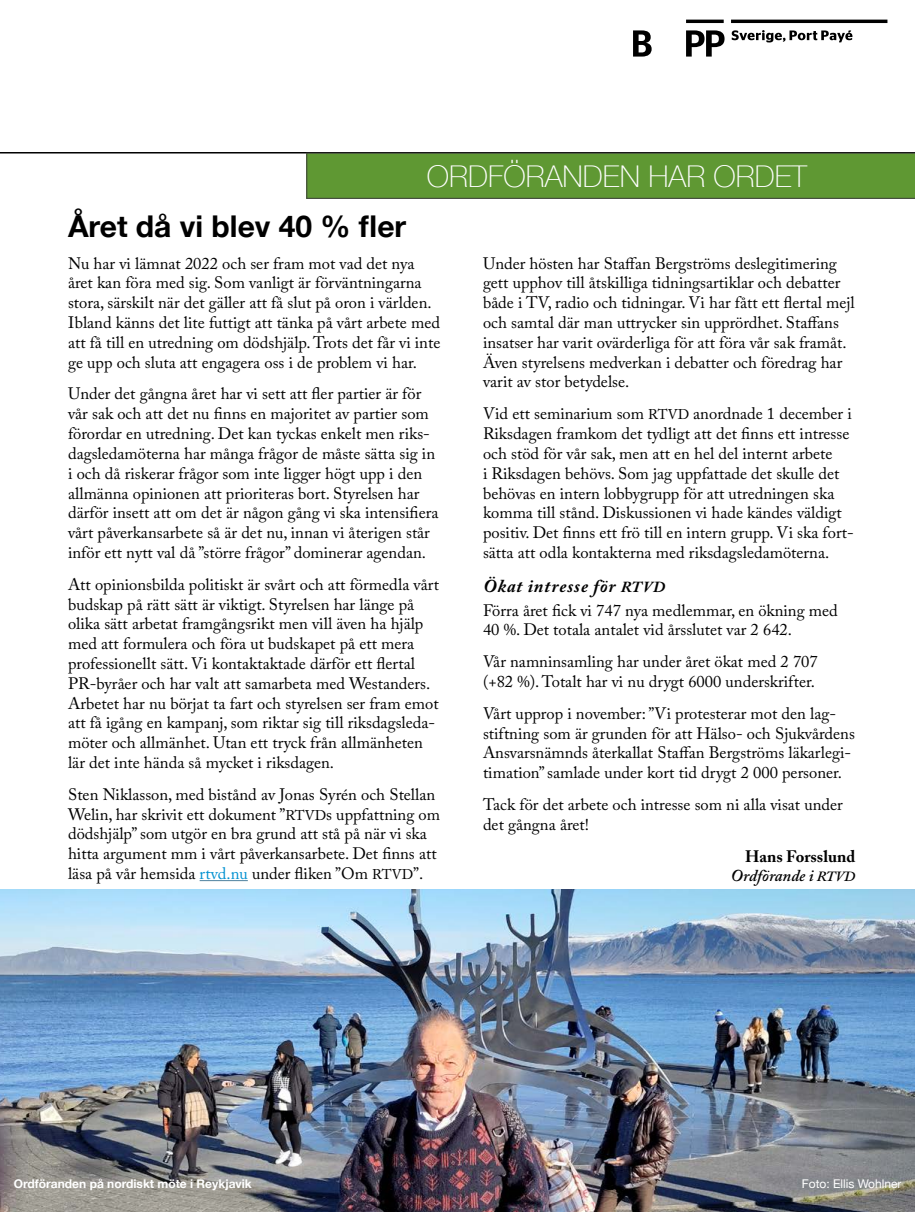
<style>
.page{position:relative;width:915px;height:1212px;background:#fff}
.page>*{position:absolute;margin:0;border:0;box-sizing:border-box;transform-origin:0 0}
.t1{font:100 30px "Helvetica Neue";color:#fff}
.t2{font:700 30px "Helvetica Neue";color:#000}
.t3{font:italic 700 18px "Adobe Caslon Pro";letter-spacing:.05em;color:#000}
.t4{font:16.5px/19.8px "Adobe Caslon Pro";color:#000}
.t5{font:700 16.5px/19.8px "Adobe Caslon Pro";color:#000;text-align:right}
.t6{font:700 12px "Helvetica Neue";color:#fff}
.t7{font:12px "Helvetica Neue";color:#fff}
.s1{font-size:14.1px}
.s2{color:#0091d1}
.s3{font-size:15.3px}
.s4{font-weight:600;font-style:italic}
.s5{font-weight:600;font-style:italic;font-size:14.1px}
</style>
<div class="page">
<hr style="left:0;top:152px;width:914px;height:1px;background:#000">
<hr style="left:730px;top:20px;width:157px;height:3px;background:#000">
<hr style="left:685px;top:20px;width:38px;height:3px;background:#000">
<svg style="left:731px;top:30px;width:121px;height:12px"></svg>
<svg style="left:686px;top:30px;width:38px;height:27px"></svg>
<svg style="left:633px;top:30px;width:18px;height:27px"></svg>
<div style="left:306px;top:153px;width:608px;height:46px;background:#5f9833"></div>
<hr style="left:199px;top:880px;width:49px;height:1px;background:#4e819f">
<img style="left:0;top:889px;width:914px;height:323px">
<h1 class="t1" style="left:427px;top:154px;width:381px">ORDFÖRANDEN HAR ORDET</h1>
<h1 class="t2" style="left:68px;top:203px;width:339px">Året då vi blev 40 % fler</h1>
<p class="t4" style="left:68px;top:253px;width:373px">Nu har vi lämnat 2022 och ser fram mot vad det nya året kan föra med sig. Som vanligt är förväntningarna stora, särskilt när det gäller att få slut på oron i världen.<br>Ibland känns det lite futtigt att tänka på vårt arbete med att få till en utredning om dödshjälp. Trots det får vi inte ge upp och sluta att engagera oss i de problem vi har.</p>
<p class="t4" style="left:68px;top:384px;width:372px">Under det gångna året har vi sett att fler partier är för vår sak och att det nu finns en majoritet av partier som förordar en utredning. Det kan tyckas enkelt men riks&shy;dagsledamöterna har många frågor de måste sätta sig in i och då riskerar frågor som inte ligger högt upp i den allmänna opinionen att prioriteras bort. Styrelsen har därför insett att om det är någon gång vi ska intensifiera vårt påverkansarbete så är det nu, innan vi återigen står inför ett nytt val då ”större frågor” dominerar agendan.</p>
<p class="t4" style="left:68px;top:574px;width:372px">Att opinionsbilda politiskt är svårt och att förmedla vårt budskap på rätt sätt är viktigt. Styrelsen har länge på olika sätt arbetat framgångsrikt men vill även ha hjälp med att formulera och föra ut budskapet på ett mera professionellt sätt. Vi kontaktaktade därför ett flertal PR-byråer och har valt att samarbeta med Westanders.<br>Arbetet har nu börjat ta fart och styrelsen ser fram emot att få igång en kampanj, som riktar sig till riksdagsleda&shy;möter och allmänhet. Utan ett tryck från allmänheten lär det inte hända så mycket i riksdagen.</p>
<p class="t4" style="left:68px;top:784px;width:373px">Sten Niklasson, med bistånd av Jonas Syrén och Stellan Welin, har skrivit ett dokument ”<span class="s1">RTVD</span>s uppfattning om dödshjälp” som utgör en bra grund att stå på när vi ska hitta argument mm i vårt påverkansarbete. Det finns att läsa på vår hemsida <span class="s2">rtvd.nu</span> under fliken ”Om <span class="s1">RTVD</span>”.</p>
<p class="t4" style="left:483px;top:253px;width:373px">Under hösten har Staffan Bergströms deslegitimering gett upphov till åtskilliga tidningsartiklar och debatter både i TV, radio och tidningar. Vi har fått ett flertal mejl och samtal där man uttrycker sin upprördhet. Staffans insatser har varit ovärderliga för att föra vår sak framåt.<br>Även styrelsens medverkan i debatter och föredrag har varit av stor betydelse.</p>
<p class="t4" style="left:483px;top:404px;width:372px">Vid ett seminarium som <span class="s1">RTVD</span> anordnade 1 december i Riksdagen framkom det tydligt att det finns ett intresse och stöd för vår sak, men att en hel del internt arbete<br>i Riksdagen behövs. Som jag uppfattade det skulle det behövas en intern lobbygrupp för att utredningen ska komma till stånd. Diskussionen vi hade kändes väldigt positiv. Det finns ett frö till en intern grupp. Vi ska fort&shy;sätta att odla kontakterna med riksdagsledamöterna.</p>
<p class="t3" style="left:483px;top:575px;width:183px">Ökat intresse för <span class="s3">RTVD</span></p>
<p class="t4" style="left:483px;top:600px;width:356px">Förra året fick vi 747 nya medlemmar, en ökning med<br>40 %. Det totala antalet vid årsslutet var 2 642.</p>
<p class="t4" style="left:483px;top:651px;width:336px">Vår namninsamling har under året ökat med 2 707 (+82 %). Totalt har vi nu drygt 6000 underskrifter.</p>
<p class="t4" style="left:483px;top:703px;width:373px">Vårt upprop i november: ”Vi protesterar mot den lag&shy;stiftning som är grunden för att Hälso- och Sjukvårdens Ansvarsnämnds återkallat Staffan Bergströms läkarlegi&shy;timation” samlade under kort tid drygt 2 000 personer.</p>
<p class="t4" style="left:483px;top:794px;width:361px">Tack för det arbete och intresse som ni alla visat under det gångna året!</p>
<p class="t5" style="left:730px;top:846px;width:126px">Hans Forsslund<br><span class="s4">Ordförande i</span> <span class="s5">RTVD</span></p>
<p class="t6" style="left:14px;top:1174px;width:239px">Ordföranden på nordiskt möte i Reykjavik</p>
<p class="t7" style="left:801px;top:1175px;width:101px">Foto: Ellis Wohlner</p>
</div>
